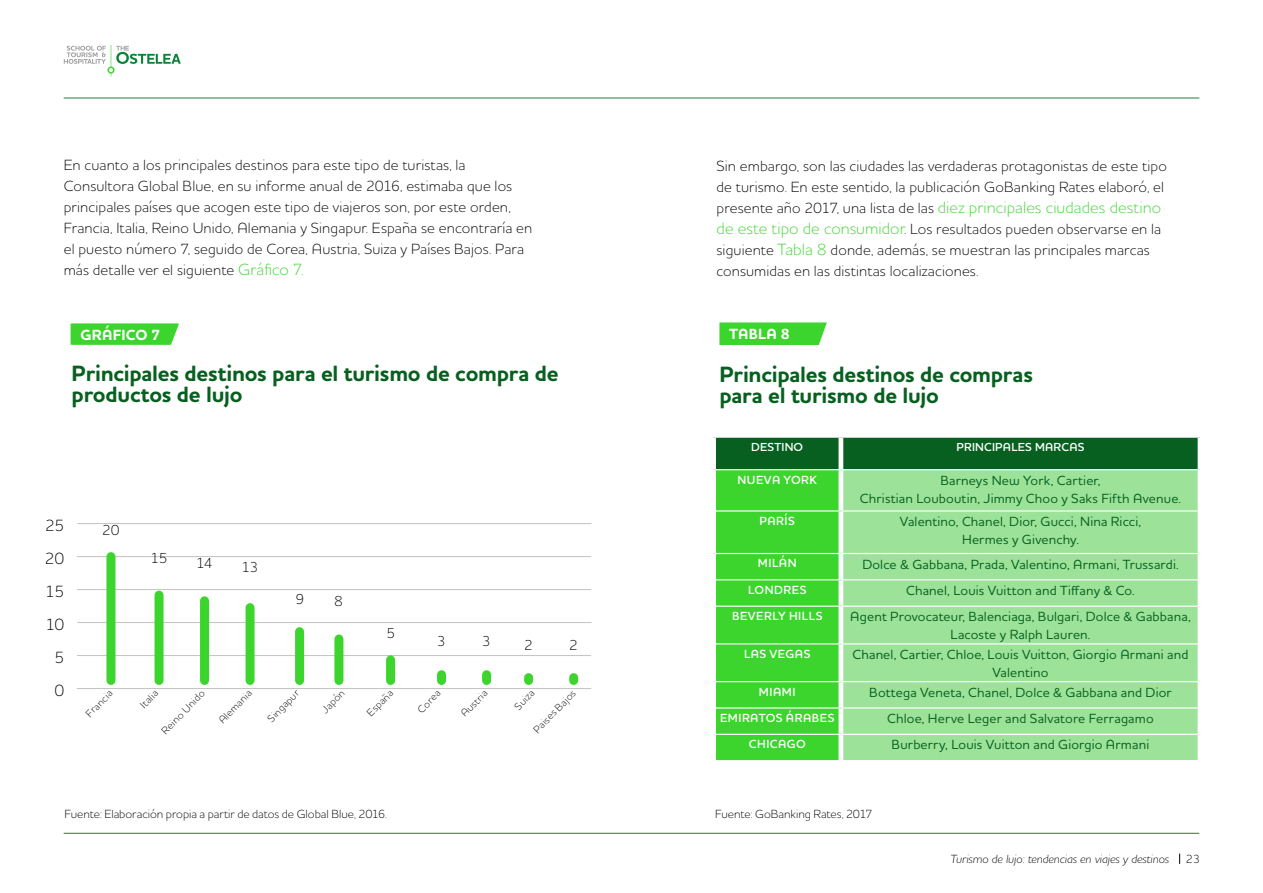
<style>
.page{position:relative;width:1263px;height:893px;background:#fff}
.page>*{position:absolute;margin:0;border:0;box-sizing:border-box;transform-origin:0 0}
.t1{font:700 22.5px/21px "Houschka Pro";letter-spacing:-.01em;color:#07601f}
.t2{font:300 16.5px "Houschka Pro";letter-spacing:.005em;color:#3cd52e}
.t3{font:300 16.5px/33px "Houschka Pro";letter-spacing:-.04em;color:#000;text-align:center}
.t4{font:300 15px/21px "Houschka Pro";letter-spacing:.01em;color:#000}
.t5{font:700 15px "Houschka Pro";letter-spacing:.015em;color:#fff}
.t6{font:300 14.7px "Houschka Pro";letter-spacing:-.04em;color:#000}
.t7{font:500 13.5px/18px "Houschka Pro";letter-spacing:.01em;color:#07601f;text-align:center}
.t8{font:300 12px "Houschka Pro";letter-spacing:-.005em;color:#000}
.t9{font:600 12px "Houschka Pro";letter-spacing:.04em;color:#fff}
.t10{font:italic 300 12px "Houschka Pro";color:#000}
.t11{font:600 11.85px "Houschka Pro";letter-spacing:.015em;color:#fff}
.t12{font:300 10.5px "Houschka Pro";color:#000}
.s1{font-size:16.5px;color:#3cd52e}
.s2{font-size:15px;color:#000}
</style>
<div class="page">
<hr style="left:64px;top:98px;width:1135px;height:1px;background:#148637">
<svg style="left:64px;top:45px;width:117px;height:32px"></svg>
<hr style="left:64px;top:833px;width:1135px;height:1px;background:#148637">
<svg style="left:71px;top:324px;width:108px;height:21px;background:#44d637"></svg>
<hr style="left:77px;top:688px;width:514px;height:1px;background:#c7c1bf">
<hr style="left:77px;top:589px;width:514px;height:1px;background:#c7c1bf">
<hr style="left:77px;top:655px;width:514px;height:1px;background:#c7c1bf">
<hr style="left:77px;top:556px;width:514px;height:1px;background:#c7c1bf">
<hr style="left:78px;top:622px;width:513px;height:1px;background:#c7c1bf">
<hr style="left:78px;top:523px;width:513px;height:1px;background:#c7c1bf">
<div style="left:155px;top:595px;width:9px;height:85px;background:#3cd52e"></div>
<div style="left:200px;top:601px;width:9px;height:79px;background:#3cd52e"></div>
<div style="left:246px;top:608px;width:9px;height:72px;background:#3cd52e"></div>
<div style="left:295px;top:632px;width:9px;height:48px;background:#3cd52e"></div>
<div style="left:334px;top:639px;width:9px;height:41px;background:#3cd52e"></div>
<div style="left:386px;top:660px;width:9px;height:20px;background:#3cd52e"></div>
<div style="left:437px;top:675px;width:9px;height:5px;background:#3cd52e"></div>
<svg style="left:524px;top:678px;width:9px;height:2px"></svg>
<div style="left:482px;top:675px;width:9px;height:5px;background:#3cd52e"></div>
<svg style="left:569px;top:678px;width:9px;height:2px"></svg>
<div style="left:106px;top:557px;width:9px;height:123px;background:#3cd52e"></div>
<svg style="left:716px;top:438px;width:482px;height:322px;background:#2db12a"></svg>
<div style="left:843px;top:470px;width:355px;height:290px;background:#9ce299"></div>
<hr style="left:841px;top:510px;width:357px;height:2px;background:#fff">
<hr style="left:841px;top:553px;width:357px;height:1px;background:#fff">
<hr style="left:841px;top:579px;width:357px;height:1px;background:#fff">
<hr style="left:841px;top:606px;width:357px;height:1px;background:#fff">
<hr style="left:841px;top:643px;width:357px;height:1px;background:#fff">
<hr style="left:841px;top:681px;width:357px;height:1px;background:#fff">
<hr style="left:841px;top:707px;width:357px;height:2px;background:#fff">
<hr style="left:841px;top:734px;width:357px;height:1px;background:#fff">
<div style="left:838px;top:438px;width:5px;height:31px;background:#fff"></div>
<hr style="left:841px;top:469px;width:357px;height:1px;background:#fff">
<hr style="left:716px;top:469px;width:125px;height:1px;background:#fff">
<div style="left:838px;top:470px;width:5px;height:40px;background:#fff"></div>
<div style="left:838px;top:512px;width:5px;height:41px;background:#fff"></div>
<div style="left:838px;top:554px;width:5px;height:25px;background:#fff"></div>
<div style="left:838px;top:580px;width:5px;height:26px;background:#fff"></div>
<div style="left:838px;top:607px;width:5px;height:36px;background:#fff"></div>
<div style="left:838px;top:644px;width:5px;height:37px;background:#fff"></div>
<div style="left:838px;top:682px;width:5px;height:25px;background:#fff"></div>
<div style="left:838px;top:709px;width:5px;height:25px;background:#fff"></div>
<div style="left:838px;top:735px;width:5px;height:25px;background:#fff"></div>
<hr style="left:716px;top:510px;width:125px;height:2px;background:#fff">
<hr style="left:716px;top:553px;width:125px;height:1px;background:#fff">
<hr style="left:716px;top:579px;width:125px;height:1px;background:#fff">
<hr style="left:716px;top:606px;width:125px;height:1px;background:#fff">
<hr style="left:716px;top:643px;width:125px;height:1px;background:#fff">
<hr style="left:716px;top:681px;width:125px;height:1px;background:#fff">
<hr style="left:716px;top:707px;width:125px;height:2px;background:#fff">
<hr style="left:716px;top:734px;width:125px;height:1px;background:#fff">
<svg style="left:719px;top:322px;width:108px;height:23px;background:#48d73b"></svg>
<p class="t4" style="left:64px;top:154px;width:470px">En cuanto a los principales destinos para este tipo de turistas, la Consultora Global Blue, en su informe anual de 2016, estimaba que los principales países que acogen este tipo de viajeros son, por este orden, Francia, Italia, Reino Unido, Alemania y Singapur. España se encontraría en el puesto número 7, seguido de Corea, Austria, Suiza y Países Bajos. Para más detalle ver el siguiente <span class="s1">Gráfico 7.</span></p>
<p class="t5" style="left:80px;top:325px;width:51px">GRÁFICO</p>
<p class="t5" style="left:152px;top:325px;width:10px">7</p>
<p class="t5" style="left:153px;top:325px;width:10px">1</p>
<h1 class="t1" style="left:72px;top:363px;width:488px">Principales destinos para el turismo de compra de productos de lujo</h1>
<p class="t3" style="left:45px;top:508px;width:21px">25<br>20<br>15<br>10<br>5<br>0</p>
<p class="t6" style="left:102px;top:520px;width:19px">20</p>
<p class="t12" style="left:83px;top:710px;width:35px;rotate:-46deg">Francia</p>
<p class="t6" style="left:150px;top:549px;width:19px">15</p>
<p class="t6" style="left:196px;top:554px;width:18px">14</p>
<p class="t6" style="left:241px;top:557px;width:19px">13</p>
<p class="t6" style="left:296px;top:589px;width:10px">9</p>
<p class="t6" style="left:334px;top:592px;width:10px">8</p>
<p class="t6" style="left:386px;top:624px;width:10px">5</p>
<p class="t6" style="left:437px;top:631px;width:10px">3</p>
<p class="t6" style="left:482px;top:631px;width:10px">3</p>
<p class="t6" style="left:524px;top:635px;width:10px">2</p>
<p class="t6" style="left:569px;top:635px;width:10px">2</p>
<p class="t12" style="left:137px;top:702px;width:22px;rotate:-46deg">Italia</p>
<p class="t12" style="left:159px;top:727px;width:58px;rotate:-46deg">Reino Unido</p>
<p class="t12" style="left:216px;top:717px;width:44px;rotate:-46deg">Alemania</p>
<p class="t12" style="left:265px;top:715px;width:42px;rotate:-46deg">Singapur</p>
<p class="t12" style="left:318px;top:707px;width:30px;rotate:-46deg">Japón</p>
<p class="t12" style="left:364px;top:710px;width:34px;rotate:-46deg">España</p>
<p class="t12" style="left:414px;top:706px;width:29px;rotate:-46deg">Corea</p>
<p class="t12" style="left:458px;top:710px;width:34px;rotate:-46deg">Austria</p>
<p class="t12" style="left:512px;top:703px;width:25px;rotate:-46deg">Suiza</p>
<p class="t12" style="left:530px;top:727px;width:57px;rotate:-46deg">Paises Bajos</p>
<p class="t8" style="left:65px;top:807px;width:324px">Fuente: Elaboración propia a partir de datos de Global Blue, 2016.</p>
<p class="t4" style="left:716px;top:155px;width:452px">Sin embargo, son las ciudades las verdaderas protagonistas de este tipo de turismo. En este sentido, la publicación GoBanking Rates elaboró, el</p>
<p class="t2" style="left:716px;top:197px;width:446px"><span class="s2">presente año 2017, una lista de las</span> diez principales ciudades destino</p>
<p class="t4" style="left:716px;top:218px;width:446px"><span class="s1">de este tipo de consumidor</span>. Los resultados pueden observarse en la siguiente <span class="s1">Tabla 8</span> donde, además, se muestran las principales marcas consumidas en las distintas localizaciones.</p>
<p class="t5" style="left:729px;top:324px;width:62px">TABLA 8</p>
<h1 class="t1" style="left:719px;top:365px;width:315px">Principales destinos de compras para el turismo de lujo</h1>
<p class="t11" style="left:751px;top:440px;width:17px">DESTINO</p>
<p class="t11" style="left:956px;top:440px;width:24px">PRINCIPALES</p>
<p class="t11" style="left:1035px;top:440px;width:19px">MARCAS</p>
<p class="t9" style="left:737px;top:472px;width:56px">NUEVA YORK</p>
<p class="t7" style="left:860px;top:471px;width:322px">Barneys New York, Cartier,<br>Christian Louboutin, Jimmy Choo y Saks Fifth Avenue.</p>
<p class="t9" style="left:759px;top:513px;width:16px">PARÍS</p>
<p class="t7" style="left:900px;top:512px;width:243px">Valentino, Chanel, Dior, Gucci, Nina Ricci,<br>Hermes y Givenchy.</p>
<p class="t9" style="left:758px;top:556px;width:40px">MILÁN</p>
<p class="t7" style="left:862px;top:555px;width:318px">Dolce &amp; Gabbana, Prada, Valentino, Armani, Trussardi.</p>
<p class="t9" style="left:748px;top:582px;width:60px">LONDRES</p>
<p class="t7" style="left:906px;top:581px;width:230px">Chanel, Louis Vuitton and Tiffany &amp; Co.</p>
<p class="t9" style="left:732px;top:608px;width:65px">BEVERLY HILLS</p>
<p class="t7" style="left:850px;top:607px;width:342px">Agent Provocateur, Balenciaga, Bulgari, Dolce &amp; Gabbana,<br>Lacoste y Ralph Lauren.</p>
<p class="t9" style="left:744px;top:646px;width:68px">LAS VEGAS</p>
<p class="t7" style="left:852px;top:645px;width:337px">Chanel, Cartier, Chloe, Louis Vuitton, Giorgio Armani and<br>Valentino</p>
<p class="t9" style="left:759px;top:684px;width:38px">MIAMI</p>
<p class="t7" style="left:869px;top:683px;width:304px">Bottega Veneta, Chanel, Dolce &amp; Gabbana and Dior</p>
<p class="t9" style="left:720px;top:710px;width:116px">EMIRATOS ÁRABES</p>
<p class="t7" style="left:887px;top:709px;width:268px">Chloe, Herve Leger and Salvatore Ferragamo</p>
<p class="t9" style="left:749px;top:736px;width:58px">CHICAGO</p>
<p class="t7" style="left:892px;top:735px;width:259px">Burberry, Louis Vuitton and Giorgio Armani</p>
<p class="t8" style="left:715px;top:807px;width:159px">Fuente: GoBanking Rates, 2017</p>
<p class="t10" style="left:950px;top:851px;width:220px">Turismo de lujo: tendencias en viajes y destinos</p>
<p class="t8" style="left:1186px;top:851px;width:16px">23</p>
</div>
